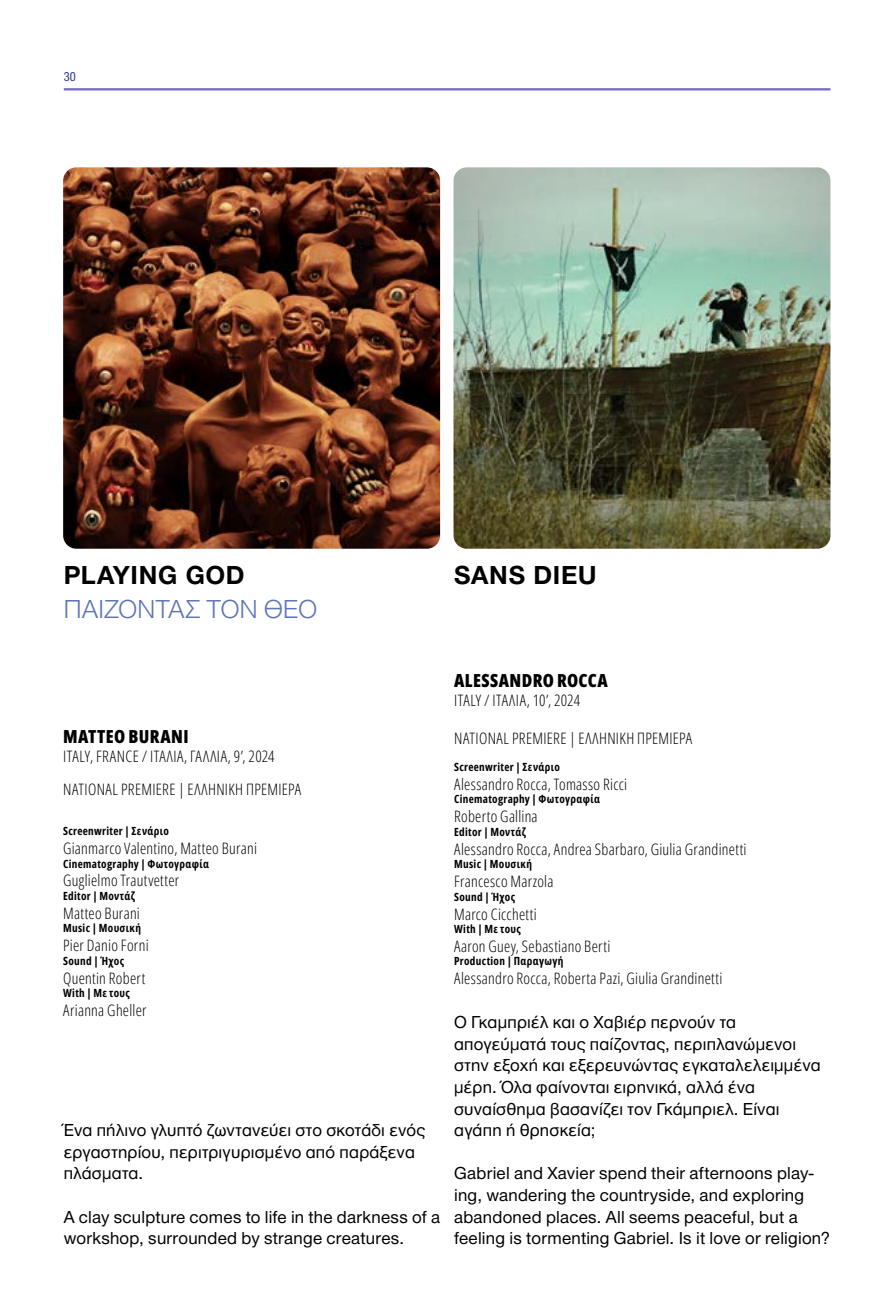
<style>
.page{position:relative;width:893px;height:1308px;background:#fff}
.page>*{position:absolute;margin:0;border:0;box-sizing:border-box;transform-origin:0 0}
.t1{font:700 27px "Helvetica Neue Greek";letter-spacing:.025em;color:#000}
.t2{font:300 27px "Helvetica Neue Greek";letter-spacing:.01em;color:#5d74b8}
.t3{font:18px/21.6px "Helvetica Neue Greek";letter-spacing:.015em;color:#000}
.t4{font:800 18px "Open Sans Condensed";letter-spacing:.02em;color:#000}
.t5{font:300 15.75px/32.4px "Open Sans Condensed";letter-spacing:.02em;color:#000}
.t6{font:condensed 13.5px "Helvetica Neue Greek";color:#2f3895}
.t7{font:700 11.25px "Open Sans Condensed";letter-spacing:.03em;color:#000}
</style>
<div class="page">
<hr style="left:64px;top:88px;width:766px;height:2px;background:#7167cd">
<img style="left:63px;top:167px;width:377px;height:382px">
<img style="left:453px;top:167px;width:377px;height:382px">
<p class="t6" style="left:64px;top:70px;width:14px">30</p>
<h1 class="t1" style="left:64px;top:561px;width:182px">PLAYING GOD</h1>
<h1 class="t2" style="left:64px;top:594px;width:255px">ΠΑΙΖΟΝΤΑΣ ΤΟΝ ΘΕΟ</h1>
<h1 class="t1" style="left:454px;top:561px;width:144px">SANS DIEU</h1>
<p class="t4" style="left:63px;top:723px;width:127px">MATTEO BURANI</p>
<p class="t5" style="left:63px;top:740px;width:240px">ITALY, FRANCE / ΙΤΑΛΙΑ, ΓΑΛΛΙΑ, 9’, 2024<br>NATIONAL PREMIERE | ΕΛΛΗΝΙΚΗ ΠΡΕΜΙΕΡΑ</p>
<p class="t7" style="left:63px;top:823px;width:107px">Screenwriter | Σενάριο</p>
<p class="t5" style="left:63px;top:831px;width:195px">Gianmarco Valentino, Matteo Burani</p>
<p class="t7" style="left:63px;top:855px;width:147px">Cinematography | Φωτογραφία</p>
<p class="t5" style="left:63px;top:864px;width:118px">Guglielmo Trautvetter</p>
<p class="t7" style="left:63px;top:887px;width:74px">Editor | Μοντάζ</p>
<p class="t5" style="left:63px;top:896px;width:78px">Matteo Burani</p>
<p class="t7" style="left:63px;top:920px;width:79px">Music | Μουσική</p>
<p class="t5" style="left:63px;top:929px;width:87px">Pier Danio Forni</p>
<p class="t7" style="left:63px;top:952px;width:63px">Sound | Ήχος</p>
<p class="t5" style="left:63px;top:961px;width:84px">Quentin Robert</p>
<p class="t7" style="left:63px;top:985px;width:68px">With | Με τους</p>
<p class="t5" style="left:63px;top:993px;width:85px">Arianna Gheller</p>
<p class="t3" style="left:64px;top:1119px;width:363px">Ένα πήλινο γλυπτό ζωντανεύει στο σκοτάδι ενός εργαστηρίου, περιτριγυρισμένο από παράξενα πλάσματα.</p>
<p class="t3" style="left:64px;top:1205px;width:378px">A clay sculpture comes to life in the darkness of a workshop, surrounded by strange creatures.</p>
<p class="t4" style="left:454px;top:667px;width:155px">ALESSANDRO ROCCA</p>
<p class="t5" style="left:454px;top:684px;width:127px">ITALY / ΙΤΑΛΙΑ, 10’, 2024</p>
<p class="t5" style="left:454px;top:721px;width:240px">NATIONAL PREMIERE | ΕΛΛΗΝΙΚΗ ΠΡΕΜΙΕΡΑ</p>
<p class="t7" style="left:454px;top:758px;width:107px">Screenwriter | Σενάριο</p>
<p class="t5" style="left:454px;top:767px;width:175px">Alessandro Rocca, Tomasso Ricci</p>
<p class="t7" style="left:454px;top:791px;width:147px">Cinematography | Φωτογραφία</p>
<p class="t5" style="left:454px;top:800px;width:85px">Roberto Gallina</p>
<p class="t7" style="left:454px;top:823px;width:74px">Editor | Μοντάζ</p>
<p class="t5" style="left:454px;top:832px;width:294px">Alessandro Rocca, Andrea Sbarbaro, Giulia Grandinetti</p>
<p class="t7" style="left:454px;top:856px;width:79px">Music | Μουσική</p>
<p class="t5" style="left:454px;top:864px;width:101px">Francesco Marzola</p>
<p class="t7" style="left:454px;top:888px;width:63px">Sound | Ήχος</p>
<p class="t5" style="left:454px;top:897px;width:84px">Marco Cicchetti</p>
<p class="t7" style="left:454px;top:920px;width:68px">With | Με τους</p>
<p class="t5" style="left:454px;top:929px;width:158px">Aaron Guey, Sebastiano Berti</p>
<p class="t7" style="left:454px;top:953px;width:111px">Production | Παραγωγή</p>
<p class="t5" style="left:454px;top:962px;width:270px">Alessandro Rocca, Roberta Pazi, Giulia Grandinetti</p>
<p class="t3" style="left:454px;top:1011px;width:368px">Ο Γκαμπριέλ και ο Χαβιέρ περνούν τα απογεύματά τους παίζοντας, περιπλανώμενοι στην εξοχή και εξερευνώντας εγκαταλελειμμένα μέρη. Όλα φαίνονται ειρηνικά, αλλά ένα συναίσθημα βασανίζει τον Γκάμπριελ. Είναι αγάπη ή θρησκεία;</p>
<p class="t3" style="left:454px;top:1162px;width:378px">Gabriel and Xavier spend their afternoons play&shy;ing, wandering the countryside, and exploring abandoned places. All seems peaceful, but a feeling is tormenting Gabriel. Is it love or religion?</p>
</div>
